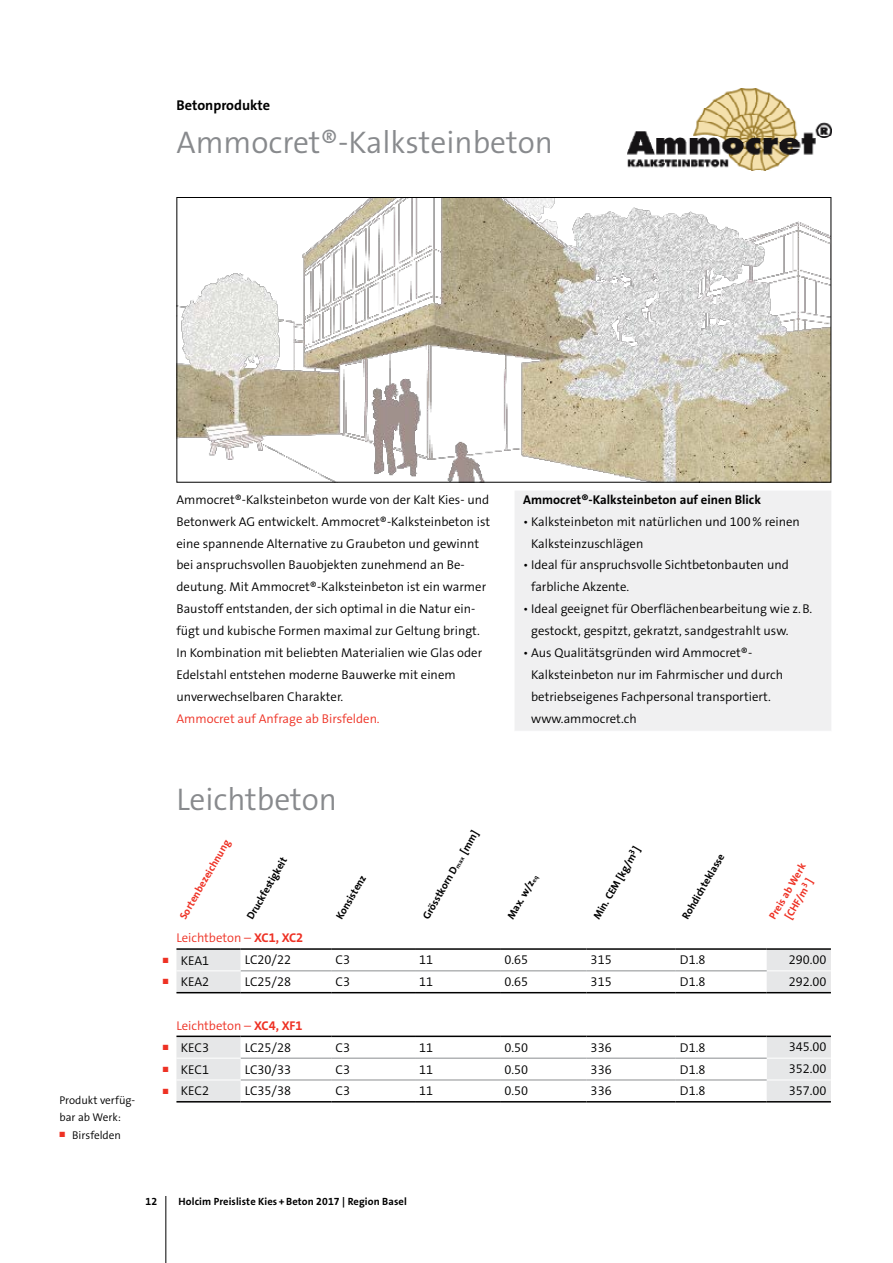
<style>
.page{position:relative;width:893px;height:1263px;background:#fff}
.page>*{position:absolute;margin:0;border:0;box-sizing:border-box;transform-origin:0 0}
.t1{font:31.5px "The Sans LP4 Se Lig";color:#888a8d}
.t2{font:14.25px "The Sans LP7 Bld";color:#000}
.t3{font:12.75px/21.9px "The Sans LP4 Se Lig";color:#000}
.t4{font:12.75px "The Sans LP4 Se Lig";color:#ee3124}
.t5{font:12.75px "The Sans LP7 Bld";color:#000}
.t6{font:11.25px/17.5px "The Sans LP4 Se Lig";color:#000}
.t7{font:10.5px "The Sans LP7 Bld";letter-spacing:.01em;color:#000}
.t8{font:10.5px/13.8px "The Sans LP7 Bld";color:#ee3124;text-align:center}
.s1{color:#ee3124}
.s2{font-size:6.15px}
.s3{font-family:"The Sans LP7 Bld"}
</style>
<div class="page">
<img style="left:178px;top:199px;width:651px;height:282px">
<div style="left:176px;top:197px;width:655px;height:286px;border:1px solid #000"></div>
<img style="left:627px;top:89px;width:204px;height:82px">
<div style="left:515px;top:491px;width:316px;height:240px;background:#f0f0f1"></div>
<svg style="left:176px;top:950px;width:655px;height:151px"></svg>
<hr style="left:241px;top:948px;width:90px;height:2px;background:#000">
<hr style="left:331px;top:948px;width:84px;height:2px;background:#000">
<hr style="left:415px;top:948px;width:85px;height:2px;background:#000">
<hr style="left:500px;top:948px;width:86px;height:2px;background:#000">
<hr style="left:586px;top:948px;width:90px;height:2px;background:#000">
<hr style="left:676px;top:948px;width:91px;height:2px;background:#000">
<hr style="left:767px;top:948px;width:64px;height:2px;background:#000">
<hr style="left:767px;top:1035px;width:64px;height:2px;background:#000">
<hr style="left:767px;top:970px;width:64px;height:1px;background:#fff">
<hr style="left:767px;top:992px;width:64px;height:1px;background:#000">
<hr style="left:241px;top:1101px;width:90px;height:1px;background:#000">
<hr style="left:331px;top:1101px;width:84px;height:1px;background:#000">
<hr style="left:415px;top:1101px;width:85px;height:1px;background:#000">
<hr style="left:500px;top:1101px;width:86px;height:1px;background:#000">
<hr style="left:586px;top:1101px;width:90px;height:1px;background:#000">
<hr style="left:676px;top:1101px;width:91px;height:1px;background:#000">
<hr style="left:767px;top:1101px;width:64px;height:1px;background:#000">
<hr style="left:767px;top:1058px;width:64px;height:1px;background:#fff">
<hr style="left:767px;top:1080px;width:64px;height:1px;background:#fff">
<hr style="left:241px;top:1058px;width:90px;height:1px;background:#8b8e90">
<hr style="left:331px;top:1058px;width:84px;height:1px;background:#8b8e90">
<hr style="left:415px;top:1058px;width:85px;height:1px;background:#8b8e90">
<hr style="left:500px;top:1058px;width:86px;height:1px;background:#8b8e90">
<hr style="left:586px;top:1058px;width:90px;height:1px;background:#8b8e90">
<hr style="left:676px;top:1058px;width:91px;height:1px;background:#8b8e90">
<hr style="left:176px;top:1058px;width:65px;height:1px;background:#fff">
<hr style="left:241px;top:1035px;width:90px;height:2px;background:#000">
<hr style="left:415px;top:1035px;width:85px;height:2px;background:#000">
<hr style="left:500px;top:1035px;width:86px;height:2px;background:#000">
<hr style="left:586px;top:1035px;width:90px;height:2px;background:#000">
<hr style="left:676px;top:1035px;width:91px;height:2px;background:#000">
<hr style="left:331px;top:1035px;width:84px;height:2px;background:#000">
<hr style="left:241px;top:1080px;width:90px;height:1px;background:#8b8e90">
<hr style="left:331px;top:1080px;width:84px;height:1px;background:#8b8e90">
<hr style="left:415px;top:1080px;width:85px;height:1px;background:#8b8e90">
<hr style="left:500px;top:1080px;width:86px;height:1px;background:#8b8e90">
<hr style="left:586px;top:1080px;width:90px;height:1px;background:#8b8e90">
<hr style="left:676px;top:1080px;width:91px;height:1px;background:#8b8e90">
<hr style="left:241px;top:970px;width:90px;height:1px;background:#8b8e90">
<hr style="left:331px;top:970px;width:84px;height:1px;background:#8b8e90">
<hr style="left:415px;top:970px;width:85px;height:1px;background:#8b8e90">
<hr style="left:500px;top:970px;width:86px;height:1px;background:#8b8e90">
<hr style="left:586px;top:970px;width:90px;height:1px;background:#8b8e90">
<hr style="left:676px;top:970px;width:91px;height:1px;background:#8b8e90">
<hr style="left:241px;top:992px;width:90px;height:1px;background:#000">
<hr style="left:331px;top:992px;width:84px;height:1px;background:#000">
<hr style="left:415px;top:992px;width:85px;height:1px;background:#000">
<hr style="left:500px;top:992px;width:86px;height:1px;background:#000">
<hr style="left:586px;top:992px;width:90px;height:1px;background:#000">
<hr style="left:676px;top:992px;width:91px;height:1px;background:#000">
<hr style="left:176px;top:1101px;width:65px;height:1px;background:#000">
<hr style="left:176px;top:1035px;width:65px;height:2px;background:#000">
<hr style="left:176px;top:1080px;width:65px;height:1px;background:#fff">
<hr style="left:176px;top:992px;width:65px;height:1px;background:#000">
<hr style="left:176px;top:948px;width:65px;height:2px;background:#000">
<hr style="left:176px;top:970px;width:65px;height:1px;background:#fff">
<hr style="left:165px;top:1196px;width:1px;height:67px;background:#000">
<p class="t2" style="left:176px;top:96px;width:95px">Betonprodukte</p>
<h1 class="t1" style="left:176px;top:122px;width:378px">Ammocret®-Kalksteinbeton</h1>
<p class="t3" style="left:176px;top:489px;width:315px">Ammocret®-Kalksteinbeton wurde von der Kalt Kies- und Betonwerk AG entwickelt. Ammocret®-Kalksteinbeton ist eine spannende Alternative zu Graubeton und gewinnt bei anspruchsvollen Bauobjekten zunehmend an Be&shy;deutung. Mit Ammocret®-Kalksteinbeton ist ein warmer Baustoff entstanden, der sich optimal in die Natur ein&shy;fügt und kubische Formen maximal zur Geltung bringt.<br>In Kombination mit beliebten Materialien wie Glas oder Edelstahl entstehen moderne Bauwerke mit einem unverwechselbaren Charakter.</p>
<p class="t4" style="left:176px;top:710px;width:205px">Ammocret auf Anfrage ab Birsfelden.</p>
<p class="t5" style="left:523px;top:491px;width:239px">Ammocret®-Kalksteinbeton auf einen Blick</p>
<p class="t3" style="left:531px;top:510px;width:270px;text-indent:-8px">• Kalksteinbeton mit natürlichen und 100% reinen<br>Kalksteinzuschlägen</p>
<p class="t3" style="left:531px;top:554px;width:259px;text-indent:-8px">• Ideal für anspruchsvolle Sichtbetonbauten und farbliche Akzente.</p>
<p class="t3" style="left:531px;top:598px;width:282px;text-indent:-8px">• Ideal geeignet für Oberflächenbearbeitung wie z.B. gestockt, gespitzt, gekratzt, sandgestrahlt usw.</p>
<p class="t3" style="left:531px;top:642px;width:253px;text-indent:-8px">• Aus Qualitätsgründen wird Ammocret®- Kalksteinbeton nur im Fahrmischer und durch betriebseigenes Fachpersonal transportiert. www.ammocret.ch</p>
<p class="t6" style="left:60px;top:1091px;width:76px">Produkt verfüg&shy;bar ab Werk:</p>
<p class="t6" style="left:60px;top:1126px;width:63px"><span class="s1">■</span> Birsfelden</p>
<h1 class="t1" style="left:176px;top:779px;width:162px">Leichtbeton</h1>
<p class="t8" style="left:176px;top:915px;width:92px;rotate:-60deg">Sortenbezeichnung</p>
<p class="t7" style="left:244px;top:915px;width:71px;rotate:-60deg">Druckfestigkeit</p>
<p class="t7" style="left:333px;top:915px;width:51px;rotate:-60deg">Konsistenz</p>
<p class="t7" style="left:420px;top:915px;width:102px;rotate:-60deg">Grösstkorn D<span class="s2">max</span> [mm]</p>
<p class="t7" style="left:504px;top:915px;width:51px;rotate:-60deg">Max. w/z<span class="s2">eq</span></p>
<p class="t7" style="left:590px;top:915px;width:84px;rotate:-60deg">Min. CEM [kg/m<sup>3</sup> ]</p>
<p class="t7" style="left:679px;top:915px;width:75px;rotate:-60deg">Rohdichteklasse</p>
<p class="t8" style="left:766px;top:915px;width:64px;rotate:-60deg">Preis ab Werk [CHF/m <sup>3</sup> ]</p>
<p class="t4" style="left:176px;top:930px;width:128px">Leichtbeton – <span class="s3">XC1, XC2</span></p>
<p class="t3" style="left:163px;top:950px;width:48px"><sup>■</sup> KEA1</p>
<p class="t3" style="left:245px;top:949px;width:48px">LC20/22</p>
<p class="t3" style="left:335px;top:949px;width:16px">C3</p>
<p class="t3" style="left:419px;top:949px;width:16px">11</p>
<p class="t3" style="left:504px;top:949px;width:25px">0.65</p>
<p class="t3" style="left:591px;top:949px;width:23px">315</p>
<p class="t3" style="left:680px;top:949px;width:27px">D1.8</p>
<p class="t3" style="left:789px;top:949px;width:39px">290.00</p>
<p class="t3" style="left:163px;top:971px;width:48px"><span class="s1">■</span> KEA2</p>
<p class="t3" style="left:245px;top:971px;width:48px">LC25/28</p>
<p class="t3" style="left:335px;top:971px;width:16px">C3</p>
<p class="t3" style="left:419px;top:971px;width:16px">11</p>
<p class="t3" style="left:504px;top:971px;width:25px">0.65</p>
<p class="t3" style="left:591px;top:971px;width:23px">315</p>
<p class="t3" style="left:680px;top:971px;width:27px">D1.8</p>
<p class="t3" style="left:789px;top:971px;width:39px">292.00</p>
<p class="t4" style="left:176px;top:1017px;width:128px">Leichtbeton – <span class="s3">XC4, XF1</span></p>
<p class="t3" style="left:163px;top:1037px;width:48px"><sup>■</sup> KEC3</p>
<p class="t3" style="left:245px;top:1037px;width:48px">LC25/28</p>
<p class="t3" style="left:335px;top:1037px;width:16px">C3</p>
<p class="t3" style="left:419px;top:1037px;width:16px">11</p>
<p class="t3" style="left:504px;top:1037px;width:25px">0.50</p>
<p class="t3" style="left:591px;top:1037px;width:23px">336</p>
<p class="t3" style="left:680px;top:1037px;width:27px">D1.8</p>
<p class="t3" style="left:789px;top:1036px;width:39px">345.00</p>
<p class="t3" style="left:163px;top:1058px;width:48px"><sup>■</sup> KEC1</p>
<p class="t3" style="left:245px;top:1058px;width:48px">LC30/33</p>
<p class="t3" style="left:335px;top:1058px;width:16px">C3</p>
<p class="t3" style="left:419px;top:1058px;width:16px">11</p>
<p class="t3" style="left:504px;top:1058px;width:25px">0.50</p>
<p class="t3" style="left:591px;top:1058px;width:23px">336</p>
<p class="t3" style="left:680px;top:1058px;width:27px">D1.8</p>
<p class="t3" style="left:789px;top:1058px;width:39px">352.00</p>
<p class="t3" style="left:163px;top:1080px;width:48px"><span class="s1">■</span> KEC2</p>
<p class="t3" style="left:245px;top:1080px;width:48px">LC35/38</p>
<p class="t3" style="left:335px;top:1080px;width:16px">C3</p>
<p class="t3" style="left:419px;top:1080px;width:16px">11</p>
<p class="t3" style="left:504px;top:1080px;width:25px">0.50</p>
<p class="t3" style="left:591px;top:1080px;width:23px">336</p>
<p class="t3" style="left:680px;top:1080px;width:27px">D1.8</p>
<p class="t3" style="left:789px;top:1080px;width:39px">357.00</p>
<p class="t7" style="left:146px;top:1194px;width:13px">12</p>
<p class="t7" style="left:179px;top:1194px;width:230px">Holcim Preisliste Kies +Beton 2017 | Region Basel</p>
</div>
